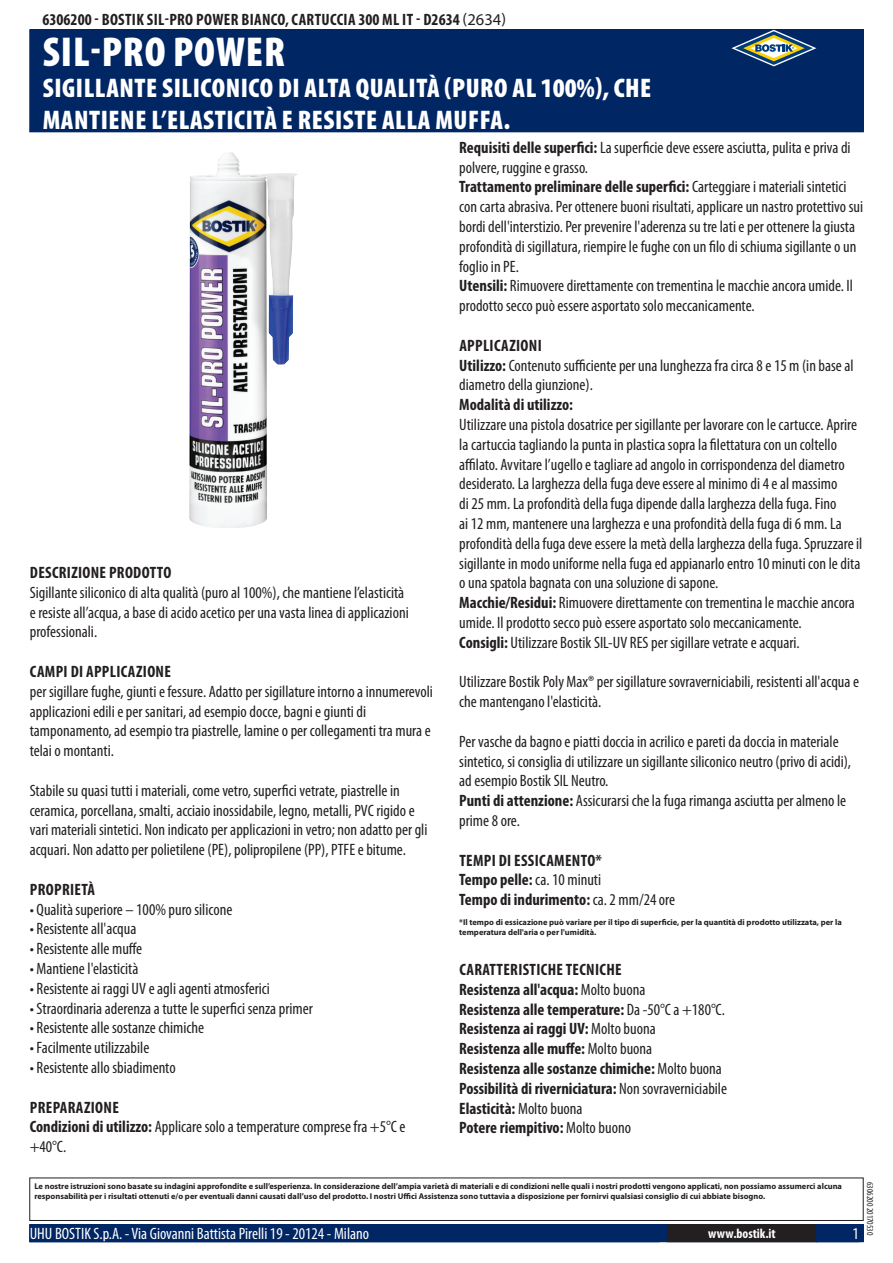
<style>
.page{position:relative;width:893px;height:1263px;background:#fff}
.page>*{position:absolute;margin:0;border:0;box-sizing:border-box;transform-origin:0 0}
.PageHeader{font:900 condensed 42px "Myriad Pro";letter-spacing:.02em;color:#fff}
.PageSubheader{font:900 condensed 27px/32.4px "Myriad Pro";letter-spacing:.02em;color:#fff}
.Regular{font:condensed 16.5px/19.8px "Myriad Pro";color:#231f20}
.Regular-2{font:700 condensed 16.5px "Myriad Pro";color:#231f20}
.TOCItem{font:700 condensed 16.5px "Myriad Pro";letter-spacing:.02em;color:#231f20}
.ContactData{font:condensed 16.5px "Myriad Pro";color:#fff}
.URL{font:700 condensed 13.5px "Myriad Pro";color:#fff}
.Revisie{font:condensed 9px "Myriad Pro";color:#231f20}
.Disclaimer{font:700 8.4px/10.1px "Myriad Pro";color:#231f20}
.s1{font-weight:400;font-stretch:normal}
.s2{font-weight:700}
.s3{font-weight:400}
</style>
<div class="page">
<div style="left:30px;top:30px;width:833px;height:102px;background:#002663"></div>
<svg style="left:731px;top:30px;width:85px;height:36px"></svg>
<div style="left:29px;top:1177px;width:835px;height:44px;border:1px solid #231f20"></div>
<div style="left:30px;top:1225px;width:833px;height:17px;background:#002663"></div>
<div style="left:29px;top:1224px;width:835px;height:18px;border:1px solid #002663"></div>
<div style="left:668px;top:1225px;width:148px;height:17px;background:#231f20"></div>
<div style="left:667px;top:1224px;width:150px;height:18px;border:1px solid #231f20"></div>
<img style="left:189px;top:152px;width:109px;height:376px">
<p class="TOCItem" style="left:43px;top:9px;width:465px">6306200 - Bostik SI L-Pro Power bianco, cartuccia 300 ml IT - D2634 <span class="s1">(2634)</span></p>
<p class="PageHeader" style="left:43px;top:25px;width:243px">SIL-PRO POWER</p>
<p class="PageSubheader" style="left:43px;top:71px;width:610px">SIGILLANTE SILICONICO DI ALTA QUALITÀ (PURO AL 100%), CHE<br>MANTIENE L’ELASTICITÀ E RESISTE ALLA MUFFA.</p>
<p class="TOCItem" style="left:30px;top:562px;width:143px">Descrizione prodotto</p>
<p class="Regular" style="left:30px;top:582px;width:380px">Sigillante siliconico di alta qualità (puro al 1 00%), che mantiene l’elasticità e resiste all’acqua, a base di acido acetico per una vasta linea di applicazioni professionali.</p>
<p class="TOCItem" style="left:30px;top:661px;width:143px">Campi di applicazione</p>
<p class="Regular" style="left:30px;top:681px;width:405px">per sigillare fughe, giunti e fessure. Adatto per sigillature intorno a innumerevoli applicazioni edili e per sanitari, ad esempio docce, bagni e giunti di tamponamento, ad esempio tra piastrelle, lamine o per collegamenti tra mura e telai o montanti.</p>
<p class="Regular" style="left:30px;top:780px;width:399px">Stabile su quasi tutti i materiali, come vetro, superfici vetrate, piastrelle in ceramica, porcellana, smalti, acciaio inossidabile, legno, metalli, PVC rigido e vari materiali sintetici. Non indicato per applicazioni in vetro; non adatto per gli acquari. Non adatto per polietilene (PE), polipropilene (PP), PTFE e bitume.</p>
<p class="TOCItem" style="left:30px;top:879px;width:67px">Proprietà</p>
<p class="Regular" style="left:30px;top:899px;width:204px">• Qualità superiore – 1 00% puro silicone</p>
<p class="Regular" style="left:30px;top:919px;width:108px">• Resistente all'acqua</p>
<p class="Regular" style="left:30px;top:939px;width:114px">• Resistente alle muffe</p>
<p class="Regular" style="left:30px;top:958px;width:110px">• Mantiene l'elasticità</p>
<p class="Regular" style="left:30px;top:978px;width:242px">• Resistente ai raggi UV e agli agenti atmosferici</p>
<p class="Regular" style="left:30px;top:998px;width:285px">• Straordinaria aderenza a tutte le superfici senza primer</p>
<p class="Regular" style="left:30px;top:1018px;width:176px">• Resistente alle sostanze chimiche</p>
<p class="Regular" style="left:30px;top:1038px;width:121px">• Facilmente utilizzabile</p>
<p class="Regular" style="left:30px;top:1057px;width:147px">• Resistente allo sbiadimento</p>
<p class="TOCItem" style="left:30px;top:1097px;width:90px">Preparazione</p>
<p class="Regular" style="left:30px;top:1117px;width:377px"><span class="s2">Condizioni di utilizzo:</span> Applicare solo a temperature comprese fra +5°C e +40°C.</p>
<p class="Regular" style="left:459px;top:137px;width:393px"><span class="s2">Requisiti delle superfici:</span> La superficie deve essere asciutta, pulita e priva di polvere, ruggine e grasso.</p>
<p class="Regular" style="left:459px;top:177px;width:405px"><span class="s2">Trattamento preliminare delle superfici:</span> Carteggiare i materiali sintetici con carta abrasiva. Per ottenere buoni risultati, applicare un nastro protettivo sui bordi dell'interstizio. Per prevenire l'aderenza su tre lati e per ottenere la giusta profondità di sigillatura, riempire le fughe con un filo di schiuma sigillante o un foglio in PE.</p>
<p class="Regular" style="left:459px;top:276px;width:395px"><span class="s2">Utensili:</span> Rimuovere direttamente con trementina le macchie ancora umide. Il prodotto secco può essere asportato solo meccanicamente.</p>
<p class="TOCItem" style="left:459px;top:335px;width:9px">Appl</p>
<p class="TOCItem" style="left:490px;top:335px;width:54px">icazioni</p>
<p class="Regular" style="left:459px;top:355px;width:396px"><span class="s2">Utilizzo:</span> Contenuto sufficiente per una lunghezza fra circa 8 e 1 5 m (in base al diametro della giunzione).</p>
<p class="Regular-2" style="left:459px;top:394px;width:115px">Modalità di utilizzo:</p>
<p class="Regular" style="left:459px;top:414px;width:405px">Utilizzare una pistola dosatrice per sigillante per lavorare con le cartucce. Aprire la cartuccia tagliando la punta in plastica sopra la filettatura con un coltello affilato. Avvitare l’ugello e tagliare ad angolo in corrispondenza del diametro desiderato. La larghezza della fuga deve essere al minimo di 4 e al massimo<br>di 25 mm. La profondità della fuga dipende dalla larghezza della fuga. Fino<br>ai 1 2 mm, mantenere una larghezza e una profondità della fuga di 6 mm. La profondità della fuga deve essere la metà della larghezza della fuga. Spruzzare il sigillante in modo uniforme nella fuga ed appianarlo entro 1 0 minuti con le dita o una spatola bagnata con una soluzione di sapone.</p>
<p class="Regular" style="left:459px;top:593px;width:397px"><span class="s2">Macchie/Residui:</span> Rimuovere direttamente con trementina le macchie ancora umide. Il prodotto secco può essere asportato solo meccanicamente.</p>
<p class="Regular" style="left:459px;top:632px;width:342px"><span class="s2">Consigli:</span> Utilizzare Bostik SIL-UV RES per sigillare vetrate e acquari.</p>
<p class="Regular" style="left:459px;top:672px;width:401px">Utilizzare Bostik Poly Max® per sigillature sovraverniciabili, resistenti all'acqua e che mantengano l'elasticità.</p>
<p class="Regular" style="left:459px;top:731px;width:393px">Per vasche da bagno e piatti doccia in acrilico e pareti da doccia in materiale sintetico, si consiglia di utilizzare un sigillante siliconico neutro (privo di acidi), ad esempio Bostik SIL Neutro.</p>
<p class="Regular" style="left:459px;top:791px;width:388px"><span class="s2">Punti di attenzione:</span> Assicurarsi che la fuga rimanga asciutta per almeno le prime 8 ore.</p>
<p class="TOCItem" style="left:459px;top:850px;width:144px">Tempi di essicamento*</p>
<p class="Regular-2" style="left:459px;top:869px;width:143px">Tempo pelle: <span class="s3">ca. 1 0 minuti</span></p>
<p class="Regular-2" style="left:459px;top:889px;width:217px">Tempo di indurimento: <span class="s3">ca. 2 mm/24 ore</span></p>
<p class="Disclaimer" style="left:459px;top:917px;width:384px">*Il tempo di essicazione può variare per il tipo di superficie, per la quantità di prodotto utilizzata, per la temperatura dell'aria o per l'umidità.</p>
<p class="TOCItem" style="left:459px;top:959px;width:164px">Caratteristiche Tecniche</p>
<p class="Regular-2" style="left:459px;top:979px;width:188px">Resistenza all'acqua: <span class="s3">Molto buona</span></p>
<p class="Regular-2" style="left:459px;top:999px;width:267px">Resistenza alle temperature: <span class="s3">Da -50°C a +1 80°C.</span></p>
<p class="Regular-2" style="left:459px;top:1019px;width:198px">Resistenza ai raggi UV: <span class="s3">Molto buona</span></p>
<p class="Regular-2" style="left:459px;top:1038px;width:194px">Resistenza alle muffe: <span class="s3">Molto buona</span></p>
<p class="Regular-2" style="left:459px;top:1058px;width:264px">Resistenza alle sostanze chimiche: <span class="s3">Molto buona</span></p>
<p class="Regular-2" style="left:459px;top:1078px;width:269px">Possibilità di riverniciatura: <span class="s3">Non sovraverniciabile</span></p>
<p class="Regular-2" style="left:459px;top:1098px;width:125px">Elasticità: <span class="s3">Molto buona</span></p>
<p class="Regular-2" style="left:459px;top:1118px;width:173px">Potere riempitivo: <span class="s3">Molto buono</span></p>
<p class="Disclaimer" style="left:34px;top:1181px;width:809px">Le nostre istruzioni sono basate su indagini approfondite e sull’esperienza. In considerazione dell’ampia varietà di materiali e di condizioni nelle quali i nostri prodotti vengono applicati, non possiamo assumerci alcuna responsabilità per i risultati ottenuti e/o per eventuali danni causati dall’uso del prodotto. I nostri Uffici Assistenza sono tuttavia a disposizione per fornirvi qualsiasi consiglio di cui abbiate bisogno.</p>
<p class="ContactData" style="left:30px;top:1224px;width:341px">UHU BOSTIK S.p.A. - Via Giovanni Battista Pirelli 1 9 - 201 24 - Milano</p>
<p class="URL" style="left:708px;top:1225px;width:69px">www.bostik.it</p>
<p class="Revisie" style="left:875px;top:1182px;width:55px;rotate:90deg">6306200 201 70530</p>
</div>
